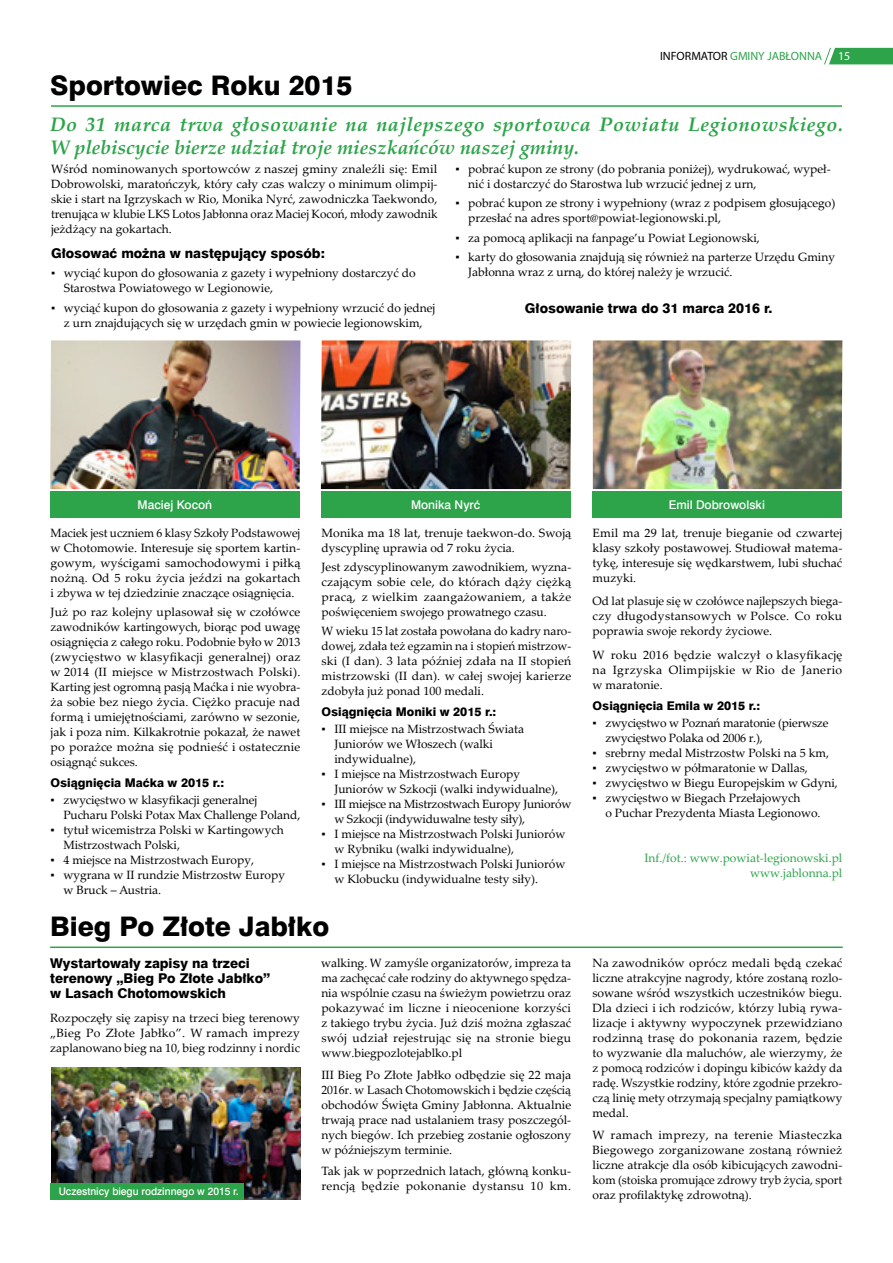
<style>
.page{position:relative;width:893px;height:1263px;background:#fff}
.page>*{position:absolute;margin:0;border:0;box-sizing:border-box;transform-origin:0 0}
.t1{font:27px "Swis 721 Hv EU";color:#000}
.t2{font:italic 700 19.5px/22.5px "Palatino Linotype";letter-spacing:.025em;color:#2da44a}
.t3{font:13.5px/15px "Swis 721 Hv EU";color:#000}
.t4{font:12px/15px "Palatino Linotype";color:#000}
.t5{font:12px "Swis 721 Hv EU";color:#000}
.t6{font:12px/15px "Palatino Linotype";letter-spacing:-.02em;color:#000}
.t7{font:12px/15px "Palatino Linotype";color:#2da44a;text-align:right}
.t8{font:12px "Swis 721 Md EU";color:#fff}
.t9{font:12px "Myriad Pro";color:#2da44a}
.t10{font:12px "Myriad Pro";color:#fff}
.t11{font:10.5px "Swis 721 Md EU";color:#fff}
.s1{color:#000}
</style>
<div class="page">
<svg style="left:824px;top:48px;width:69px;height:17px"></svg>
<hr style="left:51px;top:105px;width:791px;height:2px;background:#2da44a">
<img style="left:50px;top:340px;width:250px;height:149px">
<div style="left:50px;top:491px;width:250px;height:26px;background:#2da44a"></div>
<img style="left:321px;top:340px;width:250px;height:149px">
<div style="left:321px;top:491px;width:249px;height:26px;background:#2da44a"></div>
<img style="left:593px;top:340px;width:249px;height:149px">
<div style="left:592px;top:491px;width:249px;height:26px;background:#2da44a"></div>
<hr style="left:50px;top:946px;width:793px;height:2px;background:#2da44a">
<img style="left:51px;top:1067px;width:249px;height:132px">
<div style="left:50px;top:1183px;width:193px;height:16px;background:#2da44a"></div>
<p class="t9" style="left:660px;top:49px;width:164px"><span class="s1">INFORMATOR</span> GMINY JABŁONNA</p>
<p class="t10" style="left:838px;top:49px;width:14px">15</p>
<h1 class="t1" style="left:50px;top:69px;width:304px">Sportowiec Roku 2015</h1>
<h2 class="t2" style="left:50px;top:113px;width:794px">Do 31 marca trwa głosowanie na najlepszego sportowca Powiatu Legionowskiego.<br>W plebiscycie bierze udział troje mieszkańców naszej gminy.</h2>
<p class="t4" style="left:51px;top:161px;width:388px;text-align:justify">Wśród nominowanych sportowców z naszej gminy znaleźli się: Emil Dobrowolski, maratończyk, który cały czas walczy o minimum olimpij&shy;skie i start na Igrzyskach w Rio, Monika Nyrć, zawodniczka Taekwondo, trenująca w klubie LKS Lotos Jabłonna oraz Maciej Kocoń, młody zawodnik jeżdżący na gokartach.</p>
<p class="t3" style="left:51px;top:246px;width:275px">Głosować można w następujący sposób:</p>
<p class="t4" style="left:64px;top:265px;width:354px;text-indent:-13px">▪ wyciąć kupon do głosowania z gazety i wypełniony dostarczyć do<br>Starostwa Powiatowego w Legionowie,</p>
<p class="t4" style="left:51px;top:300px;width:386px;text-align:center">▪ wyciąć kupon do głosowania z gazety i wypełniony wrzucić do jednej z urn znajdujących się w urzędach gmin w powiecie legionowskim,</p>
<p class="t4" style="left:468px;top:161px;width:364px;text-indent:-13px">▪ pobrać kupon ze strony (do pobrania poniżej), wydrukować, wypeł&shy;nić i dostarczyć do Starostwa lub wrzucić jednej z urn,</p>
<p class="t4" style="left:468px;top:195px;width:369px;text-indent:-13px">▪ pobrać kupon ze strony i wypełniony (wraz z podpisem głosującego) przesłać na adres sport@powiat-legionowski.pl,</p>
<p class="t4" style="left:455px;top:230px;width:306px">▪ za pomocą aplikacji na fanpage’u Powiat Legionowski,</p>
<p class="t4" style="left:468px;top:249px;width:368px;text-indent:-13px">▪ karty do głosowania znajdują się również na parterze Urzędu Gminy<br>Jabłonna wraz z urną, do której należy je wrzucić.</p>
<p class="t3" style="left:525px;top:301px;width:249px">Głosowanie trwa do 31 marca 2016 r.</p>
<p class="t8" style="left:138px;top:497px;width:76px">Maciej Kocoń</p>
<p class="t8" style="left:411px;top:497px;width:71px">Monika Nyrć</p>
<p class="t8" style="left:669px;top:497px;width:98px">Emil Dobrowolski</p>
<p class="t4" style="left:51px;top:525px;width:251px;text-align:justify">Maciek jest uczniem 6 klasy Szkoły Podstawowej w Chotomowie. Interesuje się sportem kartin&shy;gowym, wyścigami samochodowymi i piłką nożną. Od 5 roku życia jeździ na gokartach i zbywa w tej dziedzinie znaczące osiągnięcia.</p>
<p class="t4" style="left:51px;top:604px;width:251px;text-align:justify">Już po raz kolejny uplasował się w czołówce zawodników kartingowych, biorąc pod uwagę osiągnięcia z całego roku. Podobnie było w 2013 (zwycięstwo w klasyfikacji generalnej) oraz w 2014 (II miejsce w Mistrzostwach Polski).<br>Karting jest ogromną pasją Maćka i nie wyobra&shy;ża sobie bez niego życia. Ciężko pracuje nad formą i umiejętnościami, zarówno w sezonie, jak i poza nim. Kilkakrotnie pokazał, że nawet po porażce można się podnieść i ostatecznie osiągnąć sukces.</p>
<p class="t5" style="left:51px;top:775px;width:175px">Osiągnięcia Maćka w 2015 r.:</p>
<p class="t4" style="left:63px;top:792px;width:238px;text-indent:-13px">▪ zwycięstwo w klasyfikacji generalnej<br>Pucharu Polski Potax Max Challenge Poland,</p>
<p class="t4" style="left:63px;top:822px;width:222px;text-indent:-13px">▪ tytuł wicemistrza Polski w Kartingowych<br>Mistrzostwach Polski,</p>
<p class="t4" style="left:51px;top:852px;width:205px">▪ 4 miejsce na Mistrzostwach Europy,</p>
<p class="t4" style="left:63px;top:867px;width:223px;text-indent:-13px">▪ wygrana w II rundzie Mistrzostw Europy w Bruck – Austria.</p>
<p class="t4" style="left:322px;top:525px;width:251px">Monika ma 18 lat, trenuje taekwon-do. Swoją dyscyplinę uprawia od 7 roku życia.</p>
<p class="t4" style="left:322px;top:559px;width:251px;text-align:justify">Jest zdyscyplinowanym zawodnikiem, wyzna&shy;czającym sobie cele, do którach dąży ciężką pracą, z wielkim zaangażowaniem, a także poświęceniem swojego prowatnego czasu.</p>
<p class="t4" style="left:322px;top:623px;width:251px;text-align:justify">W wieku 15 lat została powołana do kadry naro&shy;dowej, zdała też egzamin na i stopień mistrzow&shy;ski (I dan). 3 lata później zdała na II stopień mistrzowski (II dan). w całej swojej karierze zdobyła już ponad 100 medali.</p>
<p class="t5" style="left:322px;top:705px;width:176px">Osiągnięcia Moniki w 2015 r.:</p>
<p class="t4" style="left:334px;top:721px;width:191px;text-indent:-13px">▪ III miejsce na Mistrzostwach Świata<br>Juniorów we Włoszech (walki indywidualne),</p>
<p class="t4" style="left:334px;top:766px;width:225px;text-indent:-13px">▪ I miejsce na Mistrzostwach Europy<br>Juniorów w Szkocji (walki indywidualne),</p>
<p class="t6" style="left:334px;top:796px;width:238px;text-indent:-13px">▪ III miejsce na Mistrzostwach Europy Juniorów w Szkocji (indywiduwalne testy siły),</p>
<p class="t4" style="left:334px;top:826px;width:233px;text-indent:-13px">▪ I miejsce na Mistrzostwach Polski Juniorów w Rybniku (walki indywidualne),</p>
<p class="t4" style="left:334px;top:856px;width:233px;text-indent:-13px">▪ I miejsce na Mistrzostwach Polski Juniorów w Klobucku (indywidualne testy siły).</p>
<h1 class="t1" style="left:50px;top:910px;width:281px">Bieg Po Złote Jabłko</h1>
<p class="t3" style="left:50px;top:956px;width:222px">Wystartowały zapisy na trzeci terenowy „Bieg Po Złote Jabłko” w Lasach Chotomowskich</p>
<p class="t4" style="left:50px;top:1010px;width:251px;text-align:justify">Rozpoczęły się zapisy na trzeci bieg terenowy „Bieg Po Złote Jabłko”. W ramach imprezy zaplanowano bieg na 10, bieg rodzinny i nordic</p>
<p class="t11" style="left:59px;top:1185px;width:182px">Uczestnicy biegu rodzinnego w 2015 r.</p>
<p class="t4" style="left:321px;top:955px;width:251px;text-align:justify">walking. W zamyśle organizatorów, impreza ta ma zachęcać całe rodziny do aktywnego spędza&shy;nia wspólnie czasu na świeżym powietrzu oraz pokazywać im liczne i nieocenione korzyści z takiego trybu życia. Już dziś można zgłaszać swój udział rejestrując się na stronie biegu www.biegpozlotejablko.pl</p>
<p class="t4" style="left:321px;top:1067px;width:251px;text-align:justify">III Bieg Po Złote Jabłko odbędzie się 22 maja 2016r. w Lasach Chotomowskich i będzie częścią obchodów Święta Gminy Jabłonna. Aktualnie trwają prace nad ustalaniem trasy poszczegól&shy;nych biegów. Ich przebieg zostanie ogłoszony w późniejszym terminie.</p>
<p class="t4" style="left:321px;top:1163px;width:251px">Tak jak w poprzednich latach, główną konku&shy;rencją będzie pokonanie dystansu 10 km.</p>
<p class="t4" style="left:593px;top:525px;width:251px;text-align:justify">Emil ma 29 lat, trenuje bieganie od czwartej klasy szkoły postawowej. Studiował matema&shy;tykę, interesuje się wędkarstwem, lubi słuchać muzyki.</p>
<p class="t4" style="left:593px;top:593px;width:251px;text-align:justify">Od lat plasuje się w czołówce najlepszych biega&shy;czy długodystansowych w Polsce. Co roku poprawia swoje rekordy życiowe.</p>
<p class="t4" style="left:593px;top:647px;width:251px;text-align:justify">W roku 2016 będzie walczył o klasyfikację na Igrzyska Olimpijskie w Rio de Janerio w maratonie.</p>
<p class="t5" style="left:593px;top:698px;width:169px">Osiągnięcia Emila w 2015 r.:</p>
<p class="t4" style="left:605px;top:715px;width:225px;text-indent:-13px">▪ zwycięstwo w Poznań maratonie (pierwsze zwycięstwo Polaka od 2006 r.),</p>
<p class="t4" style="left:593px;top:745px;width:238px">▪ srebrny medal Mistrzostw Polski na 5 km,</p>
<p class="t4" style="left:593px;top:760px;width:217px">▪ zwycięstwo w półmaratonie w Dallas,</p>
<p class="t4" style="left:593px;top:775px;width:247px">▪ zwycięstwo w Biegu Europejskim w Gdyni,</p>
<p class="t4" style="left:605px;top:790px;width:217px;text-indent:-13px">▪ zwycięstwo w Biegach Przełajowych<br>o Puchar Prezydenta Miasta Legionowo.</p>
<p class="t7" style="left:644px;top:850px;width:199px">Inf./fot.: www.powiat-legionowski.pl www.jablonna.pl</p>
<p class="t4" style="left:592px;top:955px;width:251px;text-align:justify">Na zawodników oprócz medali będą czekać liczne atrakcyjne nagrody, które zostaną rozlo&shy;sowane wśród wszystkich uczestników biegu.<br>Dla dzieci i ich rodziców, którzy lubią rywa&shy;lizacje i aktywny wypoczynek przewidziano rodzinną trasę do pokonania razem, będzie to wyzwanie dla maluchów, ale wierzymy, że z pomocą rodziców i dopingu kibiców każdy da radę. Wszystkie rodziny, które zgodnie przekro&shy;czą linię mety otrzymają specjalny pamiątkowy medal.</p>
<p class="t4" style="left:592px;top:1127px;width:251px;text-align:justify">W ramach imprezy, na terenie Miasteczka Biegowego zorganizowane zostaną również liczne atrakcje dla osób kibicujących zawodni&shy;kom (stoiska promujące zdrowy tryb życia, sport oraz profilaktykę zdrowotną).</p>
</div>
